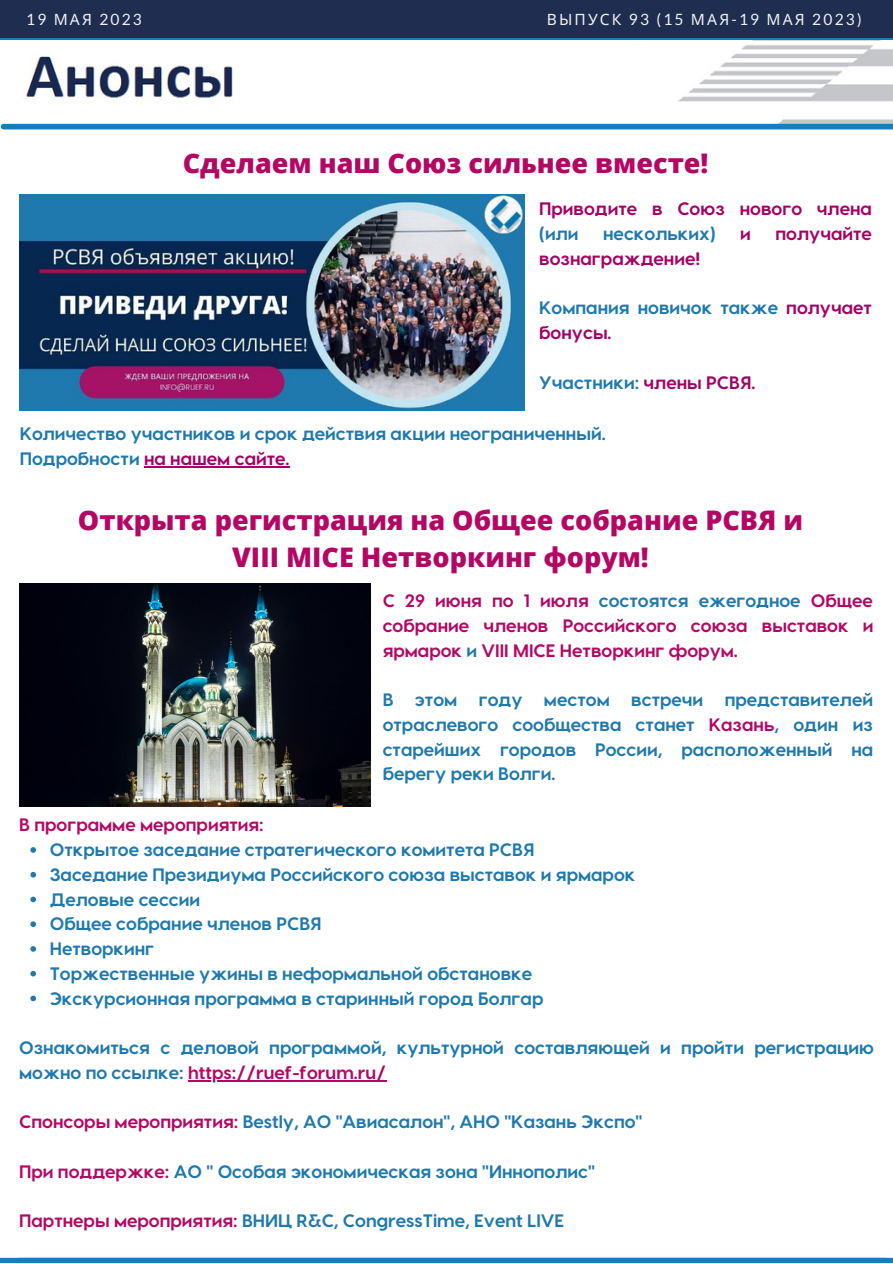
<style>
.page{position:relative;width:893px;height:1264px;background:#fff}
.page>*{position:absolute;margin:0;border:0;box-sizing:border-box;transform-origin:0 0}
.t1{font:800 27px/37px "Open Sans";color:#b40764;text-align:center}
.t2{font:700 18px/24.8px "Visby CF";color:#1e79ae}
.t3{font:700 18px/24.8px "Visby CF";color:#b40764;text-align:justify}
.t4{font:700 18px/24.8px "Visby CF";color:#a50064}
.t5{font:15.6px "Lato";letter-spacing:.14em;color:#f2f2f2}
.s1{font-family:"Noto Sans"}
.s2{color:#1e79ae}
.s3{color:#a50064}
.s4{color:#b40764}
</style>
<div class="page">
<div style="left:0;top:0;width:892px;height:38px;background:#1e2d50"></div>
<div style="left:0;top:1257px;width:892px;height:5px;background:#1b7bbb"></div>
<svg style="left:0;top:38px;width:892px;height:3px;fill:#1b7bbb"></svg>
<img style="left:3px;top:45px;width:889px;height:79px">
<div style="left:4px;top:124px;width:888px;height:5px;background:#1b7bbb"></div>
<img style="left:20px;top:194px;width:504px;height:216px">
<img style="left:20px;top:583px;width:350px;height:223px">
<hr style="left:144px;top:466px;width:145px;height:1px;background:#a50064">
<svg style="left:30px;top:847px;width:6px;height:5px"></svg>
<svg style="left:30px;top:871px;width:6px;height:6px"></svg>
<svg style="left:30px;top:896px;width:6px;height:6px"></svg>
<svg style="left:30px;top:921px;width:6px;height:6px"></svg>
<svg style="left:30px;top:946px;width:6px;height:5px"></svg>
<svg style="left:30px;top:970px;width:6px;height:6px"></svg>
<svg style="left:30px;top:995px;width:6px;height:6px"></svg>
<hr style="left:188px;top:1079px;width:198px;height:2px;background:#b40764">
<p class="t5" style="left:26px;top:10px;width:117px">19 <span class="s1">МАЯ</span> 2023</p>
<p class="t5" style="left:546px;top:10px;width:316px"><span class="s1">ВЫПУСК</span> 93 (15 <span class="s1">МАЯ</span>-19 <span class="s1">МАЯ</span> 2023)</p>
<p class="t1" style="left:183px;top:144px;width:527px">Сделаем наш Союз сильнее вместе!</p>
<p class="t4" style="left:539px;top:195px;width:334px">Приводите в Союз нового члена <span class="s2">(или</span></p>
<p class="t2" style="left:603px;top:220px;width:114px">нескольких)</p>
<p class="t4" style="left:740px;top:220px;width:12px">и</p>
<p class="t4" style="left:775px;top:220px;width:98px">получайте</p>
<p class="t4" style="left:539px;top:245px;width:162px">вознаграждение!</p>
<p class="t2" style="left:539px;top:294px;width:334px">Компания новичок также <span class="s3">получает бонусы.</span></p>
<p class="t2" style="left:539px;top:369px;width:217px">Участники: <span class="s3">члены РСВЯ.</span></p>
<p class="t2" style="left:20px;top:420px;width:587px">Количество участников и срок действия акции неограниченный.</p>
<p class="t4" style="left:20px;top:445px;width:271px"><span class="s2">Подробности</span> на нашем сайте.</p>
<p class="t1" style="left:78px;top:501px;width:726px">Открыта регистрация на Общее собрание РСВЯ и<br>VIII MICE Нетворкинг форум!</p>
<p class="t3" style="left:382px;top:587px;width:492px">С 29 июня по 1 июля <span class="s2">состоятся ежегодное</span> Общее собрание членов Российского союза выставок и ярмарок <span class="s2">и</span> VIII MICE Нетворкинг форум.</p>
<p class="t2" style="left:382px;top:686px;width:492px;text-align:justify">В этом году местом встречи представителей отраслевого сообщества станет <span class="s4">Казань</span>, один из старейших городов России, расположенный на берегу реки Волги.</p>
<p class="t3" style="left:19px;top:811px;width:246px">В программе мероприятия:</p>
<p class="t2" style="left:50px;top:836px;width:486px">Открытое заседание стратегического комитета РСВЯ</p>
<p class="t2" style="left:50px;top:861px;width:587px">Заседание Президиума Российского союза выставок и ярмарок</p>
<p class="t2" style="left:50px;top:885px;width:152px">Деловые сессии</p>
<p class="t2" style="left:50px;top:910px;width:273px">Общее собрание членов РСВЯ</p>
<p class="t2" style="left:50px;top:935px;width:106px">Нетворкинг</p>
<p class="t2" style="left:50px;top:960px;width:484px">Торжественные ужины в неформальной обстановке</p>
<p class="t2" style="left:50px;top:984px;width:495px">Экскурсионная программа в старинный город Болгар</p>
<p class="t2" style="left:19px;top:1034px;width:856px">Ознакомиться с деловой программой, культурной составляющей и пройти регистрацию можно по ссылке: <span class="s4">https://ruef-forum.ru/</span></p>
<p class="t2" style="left:19px;top:1108px;width:624px"><span class="s4">Спонсоры мероприятия:</span> Bestly, АО "Авиасалон", АНО "Казань Экспо"</p>
<p class="t2" style="left:19px;top:1157px;width:577px"><span class="s4">При поддержке:</span> АО " Особая экономическая зона "Иннополис"</p>
<p class="t2" style="left:19px;top:1207px;width:546px"><span class="s4">Партнеры мероприятия:</span> ВНИЦ R&amp;C, CongressTime, Event LIVE</p>
</div>
